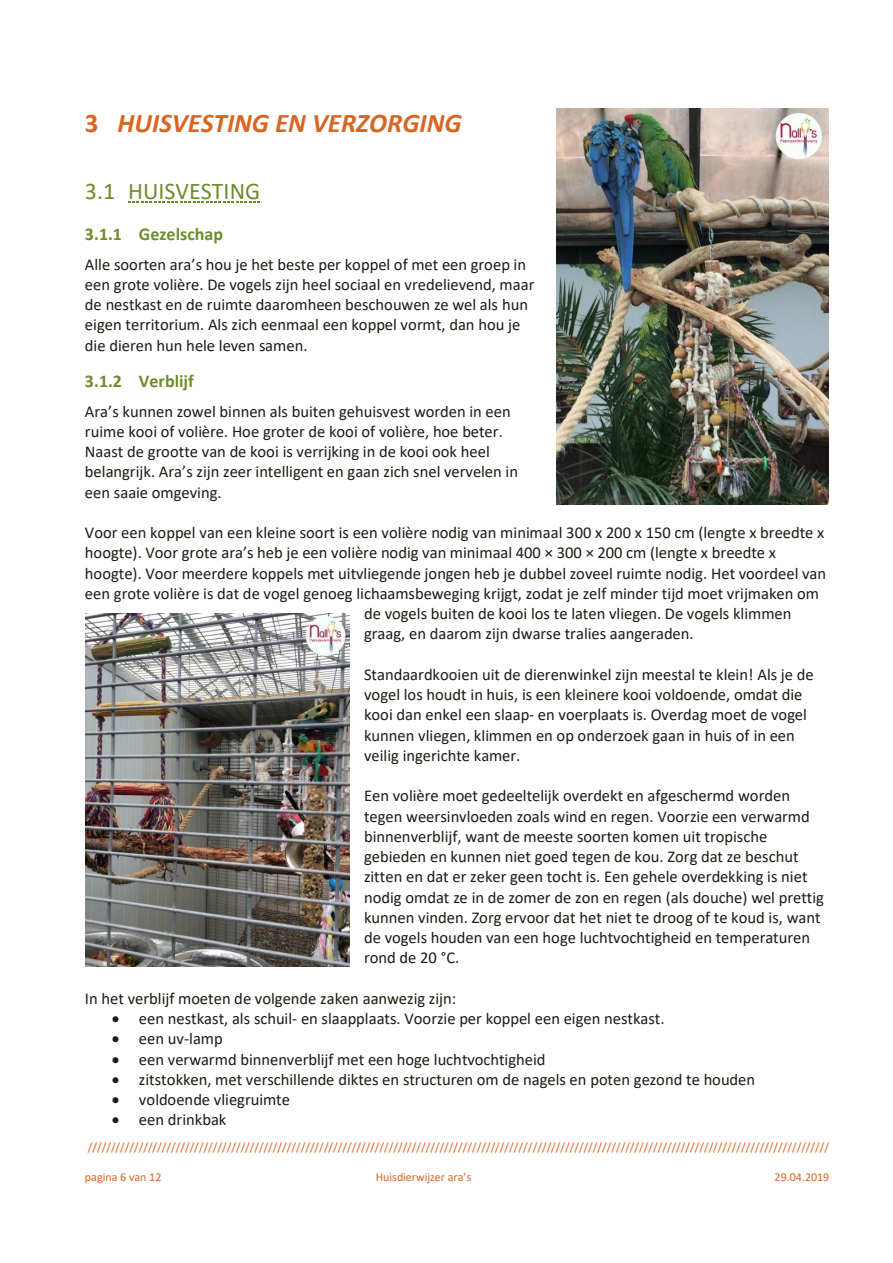
<style>
.page{position:relative;width:893px;height:1263px;background:#fff}
.page>*{position:absolute;margin:0;border:0;box-sizing:border-box;transform-origin:0 0}
.t1{font:italic 700 27px "Calibri";color:#d86623}
.t2{font:24px "Calibri";color:#6e8c2b}
.t3{font:700 18px "Calibri";color:#6e8c2b}
.t4{font:16.5px/20.2px "Calibri";color:#1d1b11}
.t5{font:12px "Calibri";color:#d86623}
.s1{font-style:normal}
</style>
<div class="page">
<svg style="left:128px;top:202px;width:132px;height:1px"></svg>
<img style="left:85px;top:614px;width:264px;height:352px">
<img style="left:557px;top:108px;width:271px;height:397px">
<h1 class="t1" style="left:85px;top:112px;width:378px"><span class="s1">3</span> HUISVESTING EN VERZORGING</h1>
<h2 class="t2" style="left:85px;top:181px;width:177px">3.1 HUISVESTING</h2>
<h3 class="t3" style="left:85px;top:227px;width:140px">3.1.1 Gezelschap</h3>
<p class="t4" style="left:85px;top:255px;width:451px">Alle soorten ara’s hou je het beste per koppel of met een groep in een grote volière. De vogels zijn heel sociaal en vredelievend, maar de nestkast en de ruimte daaromheen beschouwen ze wel als hun eigen territorium. Als zich eenmaal een koppel vormt, dan hou je die dieren hun hele leven samen.</p>
<h3 class="t3" style="left:85px;top:373px;width:110px">3.1.2 Verblijf</h3>
<p class="t4" style="left:85px;top:402px;width:435px">Ara’s kunnen zowel binnen als buiten gehuisvest worden in een ruime kooi of volière. Hoe groter de kooi of volière, hoe beter.<br>Naast de grootte van de kooi is verrijking in de kooi ook heel belangrijk. Ara’s zijn zeer intelligent en gaan zich snel vervelen in een saaie omgeving.</p>
<p class="t4" style="left:85px;top:524px;width:741px">Voor een koppel van een kleine soort is een volière nodig van minimaal 300 x 200 x 150 cm (lengte x breedte x</p>
<p class="t4" style="left:85px;top:544px;width:692px">hoogte). Voor grote ara’s heb je een volière nodig van minimaal 400 × 300 × 200 cm (lengte x breedte x</p>
<p class="t4" style="left:85px;top:564px;width:743px">hoogte). Voor meerdere koppels met uitvliegende jongen heb je dubbel zoveel ruimte nodig. Het voordeel van</p>
<p class="t4" style="left:85px;top:585px;width:735px">een grote volière is dat de vogel genoeg lichaamsbeweging krijgt, zodat je zelf minder tijd moet vrijmaken om</p>
<p class="t4" style="left:364px;top:605px;width:429px">de vogels buiten de kooi los te laten vliegen. De vogels klimmen</p>
<p class="t4" style="left:364px;top:625px;width:331px">graag, en daarom zijn dwarse tralies aangeraden.</p>
<p class="t4" style="left:364px;top:666px;width:451px">Standaardkooien uit de dierenwinkel zijn meestal te klein! Als je de vogel los houdt in huis, is een kleinere kooi voldoende, omdat die kooi dan enkel een slaap- en voerplaats is. Overdag moet de vogel kunnen vliegen, klimmen en op onderzoek gaan in huis of in een veilig ingerichte kamer.</p>
<p class="t4" style="left:364px;top:787px;width:462px">Een volière moet gedeeltelijk overdekt en afgeschermd worden tegen weersinvloeden zoals wind en regen. Voorzie een verwarmd binnenverblijf, want de meeste soorten komen uit tropische gebieden en kunnen niet goed tegen de kou. Zorg dat ze beschut zitten en dat er zeker geen tocht is. Een gehele overdekking is niet nodig omdat ze in de zomer de zon en regen (als douche) wel prettig kunnen vinden. Zorg ervoor dat het niet te droog of te koud is, want de vogels houden van een hoge luchtvochtigheid en temperaturen rond de 20 °C.</p>
<p class="t4" style="left:85px;top:990px;width:373px">In het verblijf moeten de volgende zaken aanwezig zijn:</p>
<p class="t4" style="left:112px;top:1010px;width:554px">• een nestkast, als schuil- en slaapplaats. Voorzie per koppel een eigen nestkast.</p>
<p class="t4" style="left:112px;top:1030px;width:112px">• een uv-lamp</p>
<p class="t4" style="left:112px;top:1050px;width:435px">• een verwarmd binnenverblijf met een hoge luchtvochtigheid</p>
<p class="t4" style="left:112px;top:1071px;width:645px">• zitstokken, met verschillende diktes en structuren om de nagels en poten gezond te houden</p>
<p class="t4" style="left:112px;top:1091px;width:180px">• voldoende vliegruimte</p>
<p class="t4" style="left:112px;top:1111px;width:116px">• een drinkbak</p>
<p class="t5" style="left:88px;top:1142px;width:743px">////////////////////////////////////////////////////////////////////////////////////////////////////////////////////////////////////////////////////////////////</p>
<p class="t5" style="left:85px;top:1172px;width:78px">pagina 6 van 12</p>
<p class="t5" style="left:376px;top:1172px;width:97px">Huisdierwijzer ara’s</p>
<p class="t5" style="left:775px;top:1172px;width:56px">29.04.2019</p>
</div>
